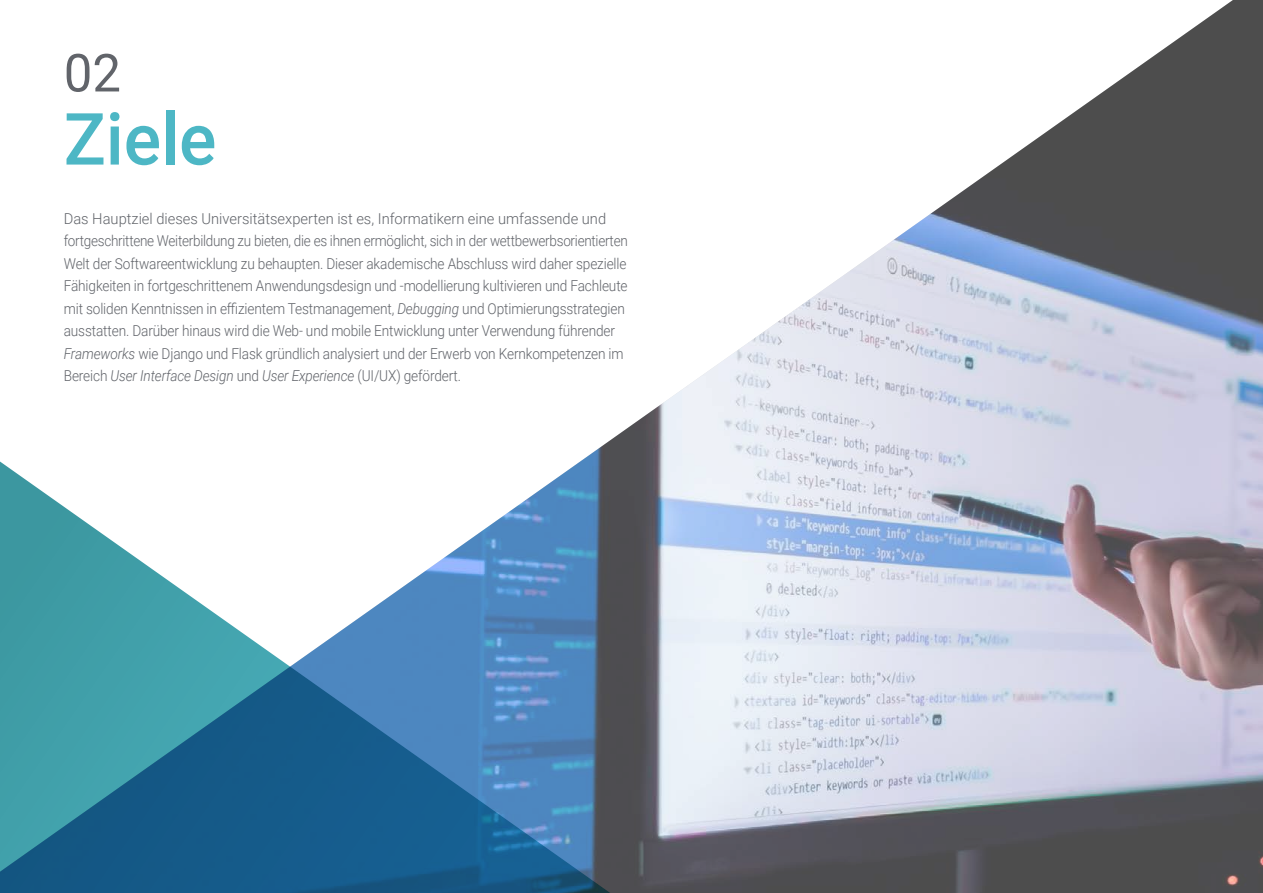
<style>
.page{position:relative;width:1263px;height:893px;background:#fff}
.page>*{position:absolute;margin:0;border:0;box-sizing:border-box;transform-origin:0 0}
.t1{font:500 72px "Roboto";color:#4db7c5}
.t2{font:52.5px "Roboto";color:#61646a}
.t3{font:300 15px/22.5px "Roboto";letter-spacing:-.01em;color:#61646a}
.s1{font-style:italic}
</style>
<div class="page">
<img style="left:602px;top:0;width:661px;height:893px">
<svg style="left:0;top:446px;width:640px;height:447px"></svg>
<h2 class="t2" style="left:64px;top:36px;width:59px">02</h2>
<h1 class="t1" style="left:64px;top:89px;width:154px">Ziele</h1>
<p class="t3" style="left:64px;top:207px;width:565px">Das Hauptziel dieses Universitätsexperten ist es, Informatikern eine umfassende und fortgeschrittene Weiterbildung zu bieten, die es ihnen ermöglicht, sich in der wettbewerbsorientierten Welt der Softwareentwicklung zu behaupten. Dieser akademische Abschluss wird daher spezielle Fähigkeiten in fortgeschrittenem Anwendungsdesign und -modellierung kultivieren und Fachleute mit soliden Kenntnissen in effizientem Testmanagement, <span class="s1">Debugging</span> und Optimierungsstrategien ausstatten. Darüber hinaus wird die Web- und mobile Entwicklung unter Verwendung führender <span class="s1">Frameworks</span> wie Django und Flask gründlich analysiert und der Erwerb von Kernkompetenzen im Bereich <span class="s1">User Interface Design</span> und <span class="s1">User Experience</span> (UI/UX) gefördert.</p>
</div>
